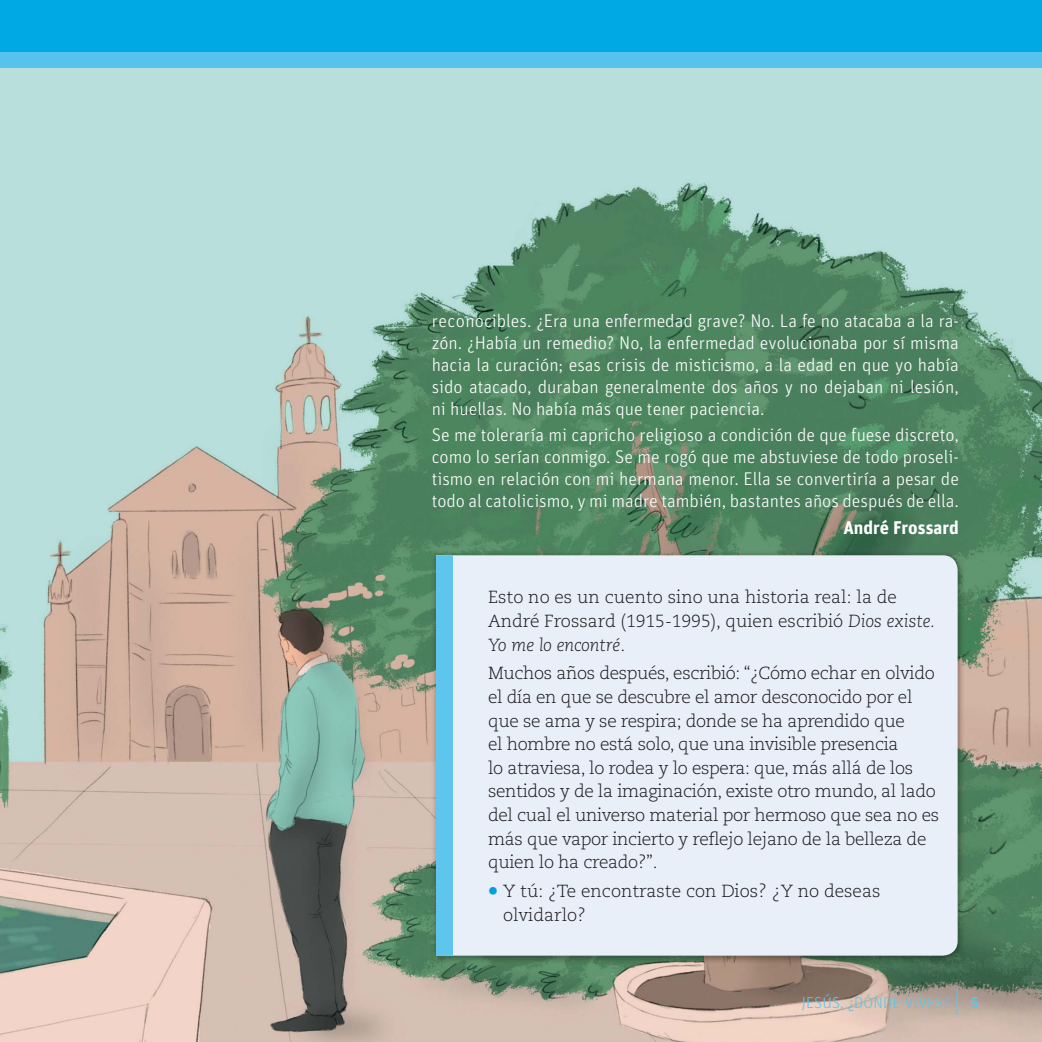
<style>
.page{position:relative;width:1042px;height:1042px;background:#fff}
.page>*{position:absolute;margin:0;border:0;box-sizing:border-box;transform-origin:0 0}
.t1{font:300 18.38px/21.9px "Unit Pro";color:#fff;text-align:justify}
.t2{font:700 18.38px "Unit Pro";color:#fff}
.t3{font:300 17.5px/23.6px "Caecilia LT Std";letter-spacing:-.02em;color:#1a171c}
.t4{font:300 17.5px/23.6px "Caecilia LT Std";color:#1a171c}
.t5{font:300 15.75px "Unit Pro";letter-spacing:.01em;color:#5ec5ed}
.t6{font:500 15.75px "Unit Pro";color:#5ec5ed}
.s1{font-style:italic}
.s2{font-family:"Unit Slab OT";font-weight:700;font-size:24.5px;color:#009ee0}
</style>
<div class="page">
<img style="left:0;top:68px;width:1042px;height:974px">
<svg style="left:956px;top:988px;width:1px;height:27px"></svg>
<div style="left:0;top:39px;width:1042px;height:29px;background:#57c3ec"></div>
<div style="left:0;top:0;width:1042px;height:52px;background:#00a9e4"></div>
<img style="left:432px;top:552px;width:532px;height:411px">
<div style="left:453px;top:555px;width:504px;height:400px;background:#e9eff8"></div>
<div style="left:436px;top:555px;width:17px;height:400px;background:#5ec5ed"></div>
<p class="t1" style="left:432px;top:311px;width:529px">reconocibles. ¿Era una enfermedad grave? No. La fe no atacaba a la ra&shy;zón. ¿Había un remedio? No, la enfermedad evolucionaba por sí misma hacia la curación; esas crisis de misticismo, a la edad en que yo había sido atacado, duraban generalmente dos años y no dejaban ni lesión, ni huellas. No había más que tener paciencia.</p>
<p class="t1" style="left:432px;top:426px;width:529px">Se me toleraría mi capricho religioso a condición de que fuese discreto, como lo serían conmigo. Se me rogó que me abstuviese de todo proseli&shy;tismo en relación con mi hermana menor. Ella se convertiría a pesar de todo al catolicismo, y mi madre también, bastantes años después de ella.</p>
<p class="t2" style="left:843px;top:520px;width:117px">André Frossard</p>
<p class="t4" style="left:488px;top:587px;width:449px">Esto no es un cuento sino una historia real: la de<br>André Frossard (1915-1995), quien escribió <span class="s1">Dios existe.<br>Yo me lo encontré</span>.</p>
<p class="t3" style="left:488px;top:663px;width:453px">Muchos años después, escribió: “¿Cómo echar en olvido el día en que se descubre el amor desconocido por el que se ama y se respira; donde se ha aprendido que<br>el hombre no está solo, que una invisible presencia<br>lo atraviesa, lo rodea y lo espera: que, más allá de los sentidos y de la imaginación, existe otro mundo, al lado del cual el universo material por hermoso que sea no es más que vapor incierto y reflejo lejano de la belleza de quien lo ha creado?”.</p>
<p class="t4" style="left:503px;top:881px;width:379px;text-indent:-15px"><span class="s2">•</span> Y tú: ¿Te encontraste con Dios? ¿Y no deseas olvidarlo?</p>
<p class="t5" style="left:802px;top:997px;width:150px">JESÚS, ¿DÓNDE VIVES?</p>
<p class="t6" style="left:970px;top:993px;width:10px">5</p>
</div>
